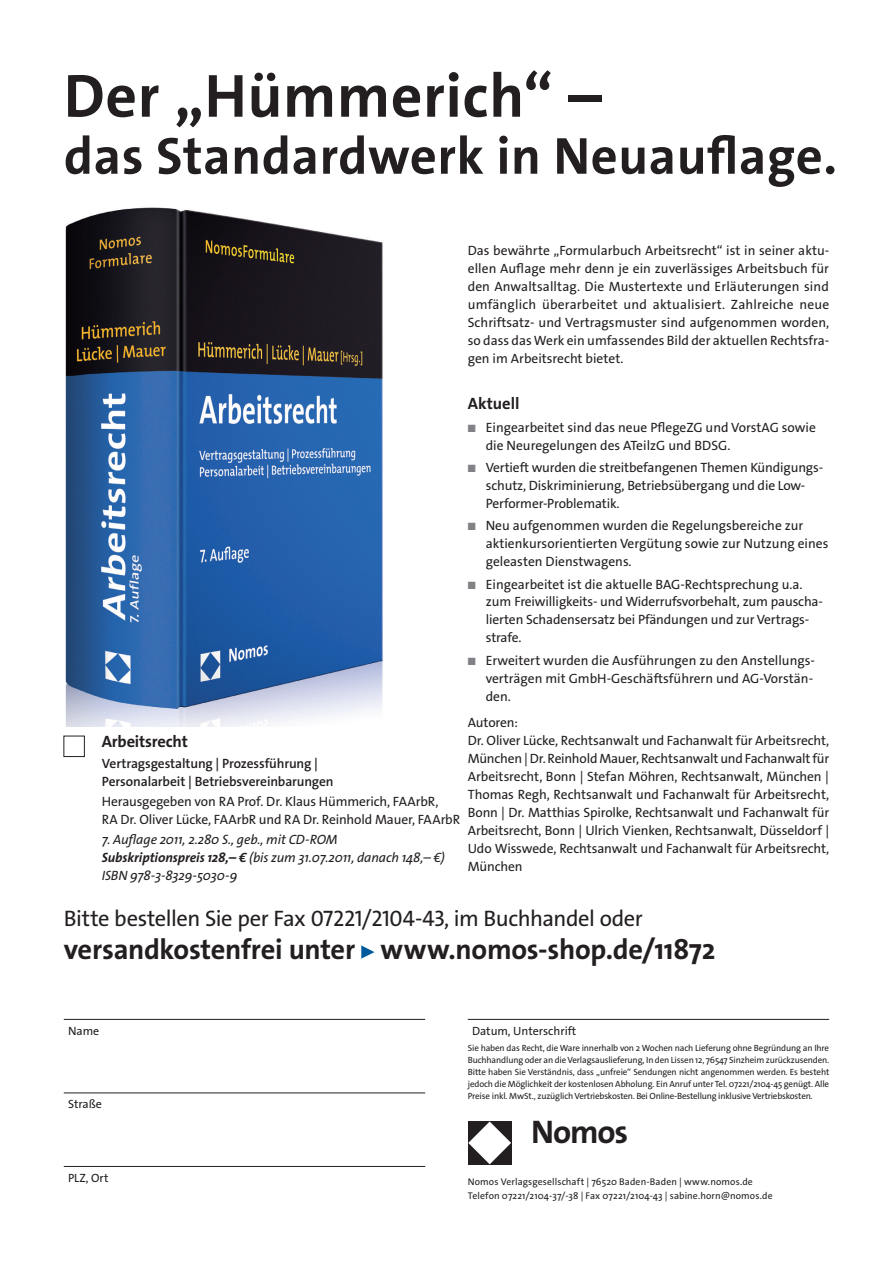
<style>
.page{position:relative;width:893px;height:1263px;background:#fff}
.page>*{position:absolute;margin:0;border:0;box-sizing:border-box;transform-origin:0 0}
.t1{font:700 61.5px "The Sans Os F";letter-spacing:.01em;color:#231f20}
.t2{font:700 52.5px "The Sans Os F";letter-spacing:.01em;color:#231f20}
.t3{font:700 32.85px "The Sans Os F";letter-spacing:-.035em;color:#231f20}
.t4{font:700 28.5px "The Sans Os F";letter-spacing:-.01em;color:#231f20}
.t5{font:22.5px "The Sans Os F";letter-spacing:-.02em;color:#231f20}
.t6{font:700 16.5px "The Sans Os F";letter-spacing:-.01em;color:#231f20}
.t7{font:13.5px/18px "The Sans Os F";letter-spacing:-.01em;color:#231f20}
.t8{font:italic 13.5px/18px "The Sans Os F";letter-spacing:-.01em;color:#231f20}
.t9{font:600 13.5px/18px "The Sans Os F";letter-spacing:-.01em;color:#231f20}
.t10{font:12px "The Sans Os F";color:#231f20}
.t11{font:9.75px/13.5px "The Sans Os F";letter-spacing:.01em;color:#231f20}
.t12{font:9px/12px "The Sans Os F";letter-spacing:-.02em;color:#231f20;text-align:justify}
.s1{color:#808285}
.s2{font-weight:700}
</style>
<div class="page">
<hr style="left:64px;top:1019px;width:361px;height:1px;background:#231f20">
<hr style="left:64px;top:1092px;width:361px;height:1px;background:#231f20">
<hr style="left:64px;top:1166px;width:361px;height:1px;background:#231f20">
<hr style="left:468px;top:1019px;width:361px;height:1px;background:#231f20">
<svg style="left:361px;top:945px;width:13px;height:14px"></svg>
<div style="left:468px;top:1121px;width:44px;height:44px;background:#231f20"></div>
<svg style="left:468px;top:1121px;width:43px;height:43px"></svg>
<img style="left:65px;top:207px;width:318px;height:520px">
<div style="left:63px;top:736px;width:22px;height:21px;border:1px solid #231f20"></div>
<h1 class="t1" style="left:64px;top:56px;width:539px">Der „Hümmerich“ –</h1>
<h2 class="t2" style="left:64px;top:122px;width:775px">das Standardwerk in Neuauflage.</h2>
<p class="t7" style="left:468px;top:241px;width:363px;text-align:justify">Das bewährte „Formularbuch Arbeitsrecht“ ist in seiner aktu&shy;ellen Auflage mehr denn je ein zuverlässiges Arbeitsbuch für den Anwaltsalltag. Die Mustertexte und Erläuterungen sind umfänglich überarbeitet und aktualisiert. Zahlreiche neue Schriftsatz- und Vertragsmuster sind aufgenommen worden, so dass das Werk ein umfassendes Bild der aktuellen Rechtsfra&shy;gen im Arbeitsrecht bietet.</p>
<p class="t6" style="left:468px;top:393px;width:53px">Aktuell</p>
<p class="t7" style="left:486px;top:418px;width:332px;text-indent:-18px"><span class="s1">■</span> Eingearbeitet sind das neue PflegeZG und VorstAG sowie die Neuregelungen des ATeilzG und BDSG.</p>
<p class="t7" style="left:486px;top:458px;width:339px;text-indent:-18px"><span class="s1">■</span> Vertieft wurden die streitbefangenen Themen Kündigungs&shy;schutz, Diskriminierung, Betriebsübergang und die Low-<br>Performer-Problematik.</p>
<p class="t7" style="left:486px;top:517px;width:344px;text-indent:-18px"><span class="s1">■</span> Neu aufgenommen wurden die Regelungsbereiche zur aktienkursorientierten Vergütung sowie zur Nutzung eines geleasten Dienstwagens.</p>
<p class="t7" style="left:486px;top:575px;width:339px;text-indent:-18px"><span class="s1">■</span> Eingearbeitet ist die aktuelle BAG-Rechtsprechung u.a. zum Freiwilligkeits- und Widerrufsvorbehalt, zum pauscha&shy;lierten Schadensersatz bei Pfändungen und zur Vertrags&shy;strafe.</p>
<p class="t7" style="left:486px;top:651px;width:331px;text-indent:-18px"><span class="s1">■</span> Erweitert wurden die Ausführungen zu den Anstellungs&shy;verträgen mit GmbH-Geschäftsführern und AG-Vorstän&shy;den.</p>
<p class="t7" style="left:468px;top:714px;width:363px">Autoren:<br>Dr. Oliver Lücke, Rechtsanwalt und Fachanwalt für Arbeitsrecht, München | Dr. Reinhold Mauer, Rechtsanwalt und Fachanwalt für Arbeitsrecht, Bonn | Stefan Möhren, Rechtsanwalt, München | Thomas Regh, Rechtsanwalt und Fachanwalt für Arbeitsrecht, Bonn | Dr. Matthias Spirolke, Rechtsanwalt und Fachanwalt für Arbeitsrecht, Bonn | Ulrich Vienken, Rechtsanwalt, Düsseldorf | Udo Wisswede, Rechtsanwalt und Fachanwalt für Arbeitsrecht, München</p>
<h3 class="t5" style="left:64px;top:903px;width:581px">Bitte bestellen Sie per Fax 07221/2104-43, im Buchhandel oder</h3>
<h3 class="t4" style="left:64px;top:931px;width:653px">versandkostenfrei unter www.nomos-shop.de/11872</h3>
<p class="t6" style="left:102px;top:731px;width:88px">Arbeitsrecht</p>
<p class="t9" style="left:102px;top:754px;width:233px">Vertragsgestaltung | Prozessführung |<br>Personalarbeit | Betriebsvereinbarungen</p>
<p class="t7" style="left:102px;top:792px;width:360px">Herausgegeben von RA Prof. Dr. Klaus Hümmerich, FAArbR,<br>RA Dr. Oliver Lücke, FAArbR und RA Dr. Reinhold Mauer, FAArbR</p>
<p class="t8" style="left:102px;top:830px;width:345px">7. Auflage 2011, 2.280 S., geb., mit CD-ROM<br><span class="s2">Subskriptionspreis 128,– €</span> (bis zum 31.07.2011, danach 148,– €)<br>ISBN 978-3-8329-5030-9</p>
<p class="t10" style="left:68px;top:1023px;width:33px">Name</p>
<p class="t10" style="left:68px;top:1096px;width:35px">Straße</p>
<p class="t10" style="left:68px;top:1170px;width:42px">PLZ, Ort</p>
<p class="t10" style="left:472px;top:1023px;width:106px">Datum, Unterschrift</p>
<p class="t12" style="left:468px;top:1042px;width:363px">Sie haben das Recht, die Ware innerhalb von 2 Wochen nach Lieferung ohne Begründung an Ihre Buchhandlung oder an die Verlagsauslieferung, In den Lissen 12, 76547 Sinzheim zurückzusenden.<br>Bitte haben Sie Verständnis, dass „unfreie“ Sendungen nicht angenommen werden. Es besteht jedoch die Möglichkeit der kostenlosen Abholung. Ein Anruf unter Tel. 07221/2104-45 genügt. Alle Preise inkl. MwSt., zuzüglich Vertriebskosten. Bei Online-Bestellung inklusive Vertriebskosten.</p>
<h3 class="t3" style="left:531px;top:1110px;width:98px">Nomos</h3>
<p class="t11" style="left:468px;top:1175px;width:306px">Nomos Verlagsgesellschaft | 76520 Baden-Baden | www.nomos.de<br>Telefon 07221/2104-37/-38 | Fax 07221/2104-43 | sabine.horn@nomos.de</p>
</div>
